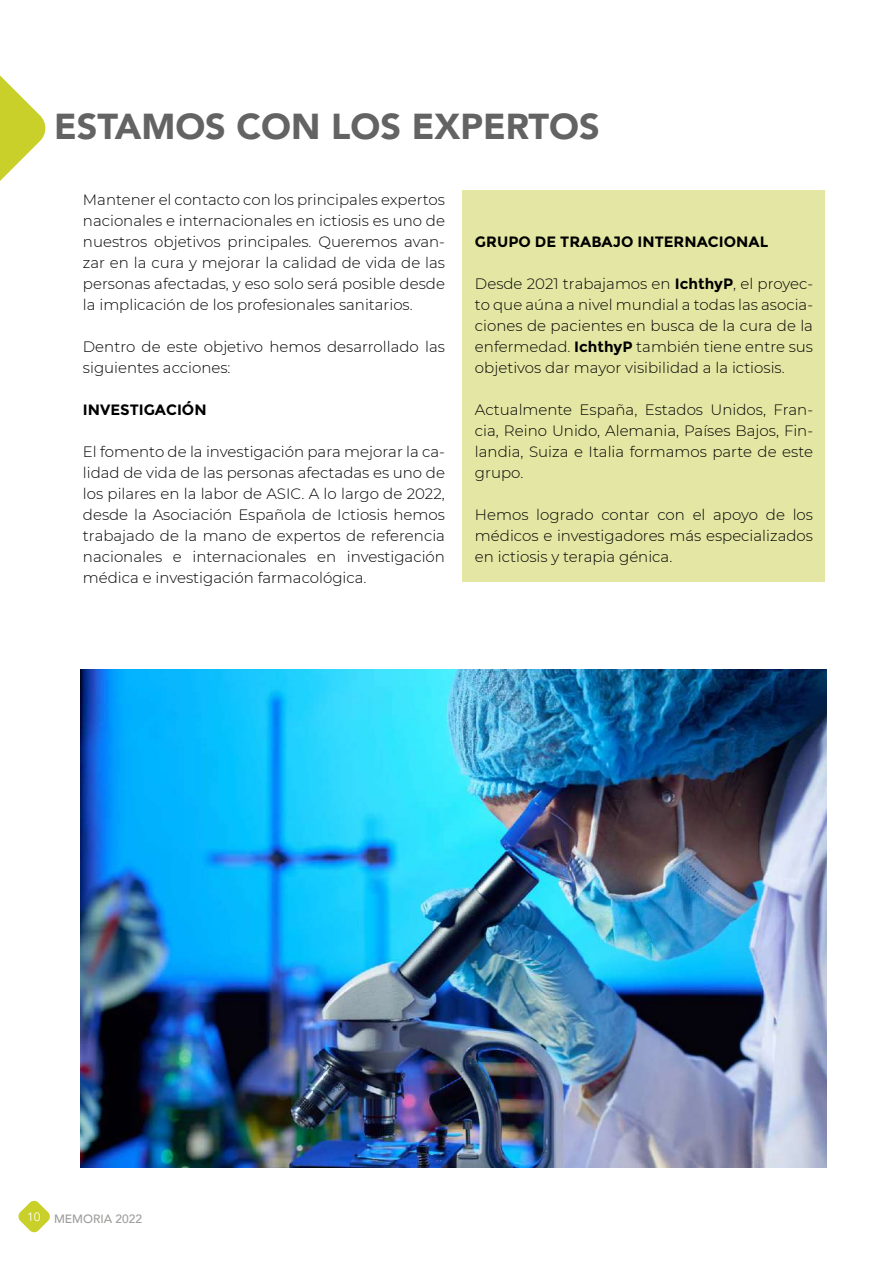
<style>
.page{position:relative;width:893px;height:1263px;background:#fff}
.page>*{position:absolute;margin:0;border:0;box-sizing:border-box;transform-origin:0 0}
.t1{font:900 36px "Avenir";color:#646363}
.t2{font:300 15px/21px "Montserrat";color:#000;text-align:justify}
.t3{font:700 15px "Montserrat";color:#000}
.t4{font:500 12px "Avenir";color:#9d9d9c}
.s1{font-weight:700}
</style>
<div class="page">
<svg style="left:18px;top:1200px;width:32px;height:33px"></svg>
<div style="left:462px;top:191px;width:363px;height:391px;background:#e4e7a3"></div>
<svg style="left:0;top:75px;width:46px;height:106px"></svg>
<img style="left:81px;top:669px;width:746px;height:498px">
<h1 class="t1" style="left:54px;top:96px;width:547px">ESTAMOS CON LOS EXPERTOS</h1>
<p class="t2" style="left:83px;top:189px;width:364px">Mantener el contacto con los principales expertos nacionales e internacionales en ictiosis es uno de nuestros objetivos principales. Queremos avan&shy;zar en la cura y mejorar la calidad de vida de las personas afectadas, y eso solo será posible desde la implicación de los profesionales sanitarios.</p>
<p class="t2" style="left:83px;top:336px;width:364px">Dentro de este objetivo hemos desarrollado las siguientes acciones:</p>
<p class="t3" style="left:83px;top:401px;width:125px">INVESTIGACIÓN</p>
<p class="t2" style="left:83px;top:441px;width:364px">El fomento de la investigación para mejorar la ca&shy;lidad de vida de las personas afectadas es uno de los pilares en la labor de ASIC. A lo largo de 2022, desde la Asociación Española de Ictiosis hemos trabajado de la mano de expertos de referencia nacionales e internacionales en investigación médica e investigación farmacológica.</p>
<p class="t3" style="left:475px;top:233px;width:295px">GRUPO DE TRABAJO INTERNACIONAL</p>
<p class="t2" style="left:475px;top:273px;width:340px">Desde 2021 trabajamos en <span class="s1">IchthyP</span>, el proyec&shy;to que aúna a nivel mundial a todas las asocia&shy;ciones de pacientes en busca de la cura de la enfermedad. <span class="s1">IchthyP</span> también tiene entre sus objetivos dar mayor visibilidad a la ictiosis.</p>
<p class="t2" style="left:475px;top:399px;width:340px">Actualmente España, Estados Unidos, Fran&shy;cia, Reino Unido, Alemania, Países Bajos, Fin&shy;landia, Suiza e Italia formamos parte de este grupo.</p>
<p class="t2" style="left:475px;top:504px;width:340px">Hemos logrado contar con el apoyo de los médicos e investigadores más especializados en ictiosis y terapia génica.</p>
<p class="t4" style="left:27px;top:1208px;width:117px"><sup>10</sup> MEMORIA 2022</p>
</div>
